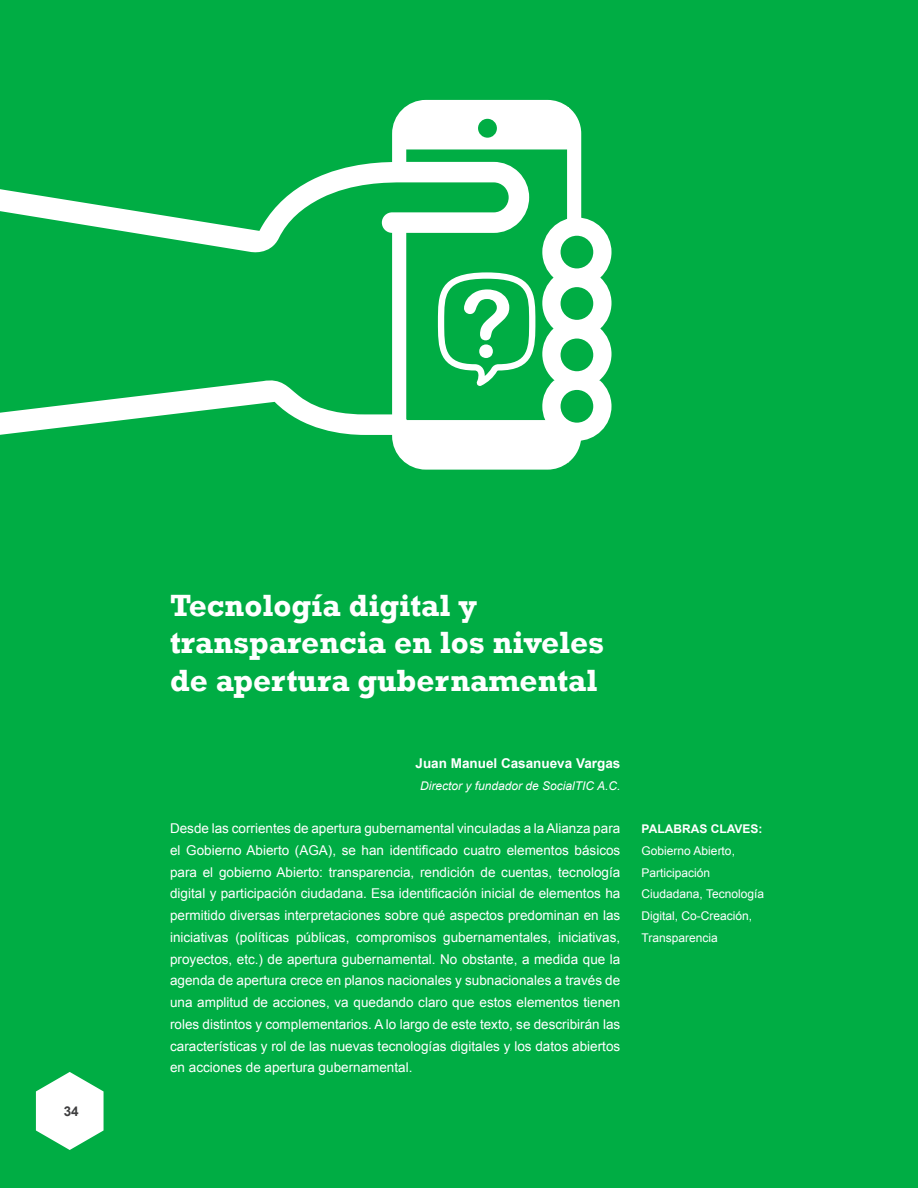
<style>
.page{position:relative;width:918px;height:1188px;background:#00ad44}
.page>*{position:absolute;margin:0;border:0;box-sizing:border-box;transform-origin:0 0}
.TITULOS{font:700 31.5px/37.8px "Rockwell";color:#fff}
.texto_normal_sin_san{font:13.5px/21.8px "Arial";color:#fff;text-align:justify}
.autor_-_nombre_bajo{font:700 13.5px "Arial";color:#fff}
.numeración{font:700 13.5px "Arial";color:#3e3e3f}
.keywords{font:12px/21.8px "Arial";color:#fff}
.autor_-_biodata_bajo{font:italic 12px "Arial";color:#fff}
.s1{font-weight:700}
</style>
<div class="page">
<svg style="left:36px;top:1072px;width:68px;height:78px"></svg>
<svg style="left:392px;top:441px;width:189px;height:29px;background:#e5f6eb"></svg>
<svg style="left:0;top:100px;width:612px;height:341px"></svg>
<p class="numeración" style="left:64px;top:1102px;width:17px">34</p>
<p class="TITULOS" style="left:170px;top:586px;width:436px">Tecnología digital y transparencia en los niveles de apertura gubernamental</p>
<p class="autor_-_nombre_bajo" style="left:416px;top:754px;width:206px">Juan Manuel Casanueva Vargas</p>
<p class="autor_-_biodata_bajo" style="left:420px;top:778px;width:202px">Director y fundador de SocialTIC A.C.</p>
<p class="texto_normal_sin_san" style="left:170px;top:818px;width:452px">Desde las corrientes de apertura gubernamental vinculadas a la Alianza para el Gobierno Abierto (AGA), se han identificado cuatro elementos básicos para el gobierno Abierto: transparencia, rendición de cuentas, tecnología digital y participación ciudadana. Esa identificación inicial de elementos ha permitido diversas interpretaciones sobre qué aspectos predominan en las iniciativas (políticas públicas, compromisos gubernamentales, iniciativas, proyectos, etc.) de apertura gubernamental. No obstante, a medida que la agenda de apertura crece en planos nacionales y subnacionales a través de una amplitud de acciones, va quedando claro que estos elementos tienen roles distintos y complementarios. A lo largo de este texto, se describirán las características y rol de las nuevas tecnologías digitales y los datos abiertos en acciones de apertura gubernamental.</p>
<p class="keywords" style="left:642px;top:818px;width:124px"><span class="s1">PALABRAS CLAVES:<br></span>Gobierno Abierto,<br>Participación<br>Ciudadana, Tecnología<br>Digital, Co-Creación,<br>Transparencia</p>
</div>
